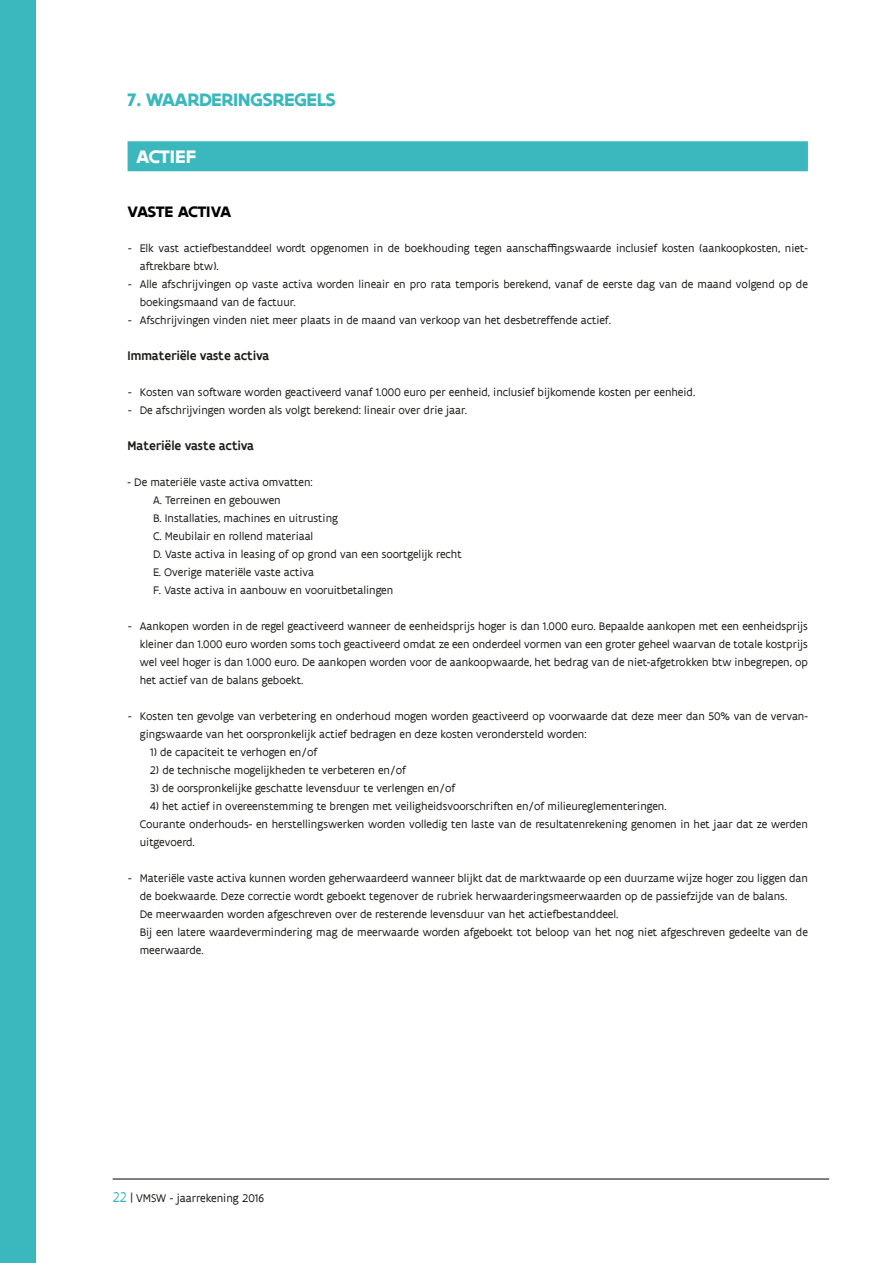
<style>
.page{position:relative;width:893px;height:1263px;background:#fff}
.page>*{position:absolute;margin:0;border:0;box-sizing:border-box;transform-origin:0 0}
.t1{font:700 19.5px "Flanders Art Sans";letter-spacing:-.03em;color:#3bb8bd}
.t2{font:700 19.5px "Flanders Art Sans";color:#fff}
.t3{font:700 16.35px "Flanders Art Sans";letter-spacing:-.03em;color:#000}
.t4{font:500 13.5px "Flanders Art Sans";color:#1d1d1b}
.t5{font:12px "Flanders Art Sans";color:#1d1d1b}
.t6{font:11.85px/18px "Flanders Art Sans";color:#1d1d1b}
.s1{font-size:15.15px;color:#3bb8bd}
</style>
<div class="page">
<hr style="left:113px;top:1178px;width:716px;height:1px;background:#000">
<div style="left:0;top:0;width:36px;height:1263px;background:#3bb8bd"></div>
<div style="left:128px;top:141px;width:680px;height:30px;background:#3bb8bd"></div>
<h1 class="t1" style="left:128px;top:87px;width:210px">7. WAARDERINGSREGELS</h1>
<h1 class="t2" style="left:136px;top:144px;width:62px">ACTIEF</h1>
<h2 class="t3" style="left:128px;top:201px;width:105px">VASTE ACTIVA</h2>
<p class="t6" style="left:140px;top:239px;width:670px;text-indent:-11px">- Elk vast actiefbestanddeel wordt opgenomen in de boekhouding tegen aanschaffingswaarde inclusief kosten (aankoopkosten, niet&shy;aftrekbare btw).</p>
<p class="t6" style="left:140px;top:275px;width:670px;text-indent:-11px">- Alle afschrijvingen op vaste activa worden lineair en pro rata temporis berekend, vanaf de eerste dag van de maand volgend op de boekingsmaand van de factuur.</p>
<p class="t6" style="left:128px;top:311px;width:484px">- Afschrijvingen vinden niet meer plaats in de maand van verkoop van het desbetreffende actief.</p>
<p class="t4" style="left:128px;top:347px;width:143px">Immateriële vaste activa</p>
<p class="t6" style="left:128px;top:383px;width:568px">- Kosten van software worden geactiveerd vanaf 1.000 euro per eenheid, inclusief bijkomende kosten per eenheid.</p>
<p class="t6" style="left:128px;top:401px;width:340px">- De afschrijvingen worden als volgt berekend: lineair over drie jaar.</p>
<p class="t4" style="left:128px;top:437px;width:128px">Materiële vaste activa</p>
<p class="t6" style="left:153px;top:473px;width:310px;text-indent:-26px">- De materiële vaste activa omvatten:<br>A. Terreinen en gebouwen<br>B. Installaties, machines en uitrusting<br>C. Meubilair en rollend materiaal<br>D. Vaste activa in leasing of op grond van een soortgelijk recht E. Overige materiële vaste activa<br>F. Vaste activa in aanbouw en vooruitbetalingen</p>
<p class="t6" style="left:140px;top:617px;width:670px;text-align:justify;text-indent:-11px">- Aankopen worden in de regel geactiveerd wanneer de eenheidsprijs hoger is dan 1.000 euro. Bepaalde aankopen met een eenheidsprijs kleiner dan 1.000 euro worden soms toch geactiveerd omdat ze een onderdeel vormen van een groter geheel waarvan de totale kostprijs wel veel hoger is dan 1.000 euro. De aankopen worden voor de aankoopwaarde, het bedrag van de niet-afgetrokken btw inbegrepen, op het actief van de balans geboekt.</p>
<p class="t6" style="left:140px;top:707px;width:670px;text-indent:-11px">- Kosten ten gevolge van verbetering en onderhoud mogen worden geactiveerd op voorwaarde dat deze meer dan 50% van de vervan&shy;gingswaarde van het oorspronkelijk actief bedragen en deze kosten verondersteld worden:</p>
<p class="t6" style="left:150px;top:743px;width:169px">1) de capaciteit te verhogen en/of</p>
<p class="t6" style="left:150px;top:761px;width:257px">2) de technische mogelijkheden te verbeteren en/of</p>
<p class="t6" style="left:150px;top:779px;width:307px">3) de oorspronkelijke geschatte levensduur te verlengen en/of</p>
<p class="t6" style="left:140px;top:797px;width:670px;text-indent:10px">4) het actief in overeenstemming te brengen met veiligheidsvoorschriften en/of milieureglementeringen.<br>Courante onderhouds- en herstellingswerken worden volledig ten laste van de resultatenrekening genomen in het jaar dat ze werden uitgevoerd.</p>
<p class="t6" style="left:140px;top:869px;width:670px;text-indent:-11px">- Materiële vaste activa kunnen worden geherwaardeerd wanneer blijkt dat de marktwaarde op een duurzame wijze hoger zou liggen dan de boekwaarde. Deze correctie wordt geboekt tegenover de rubriek herwaarderingsmeerwaarden op de passiefzijde van de balans.<br>De meerwaarden worden afgeschreven over de resterende levensduur van het actiefbestanddeel.<br>Bij een latere waardevermindering mag de meerwaarde worden afgeboekt tot beloop van het nog niet afgeschreven gedeelte van de meerwaarde.</p>
<p class="t5" style="left:113px;top:1191px;width:152px"><span class="s1">22</span> | VMSW - jaarrekening 2016</p>
</div>
